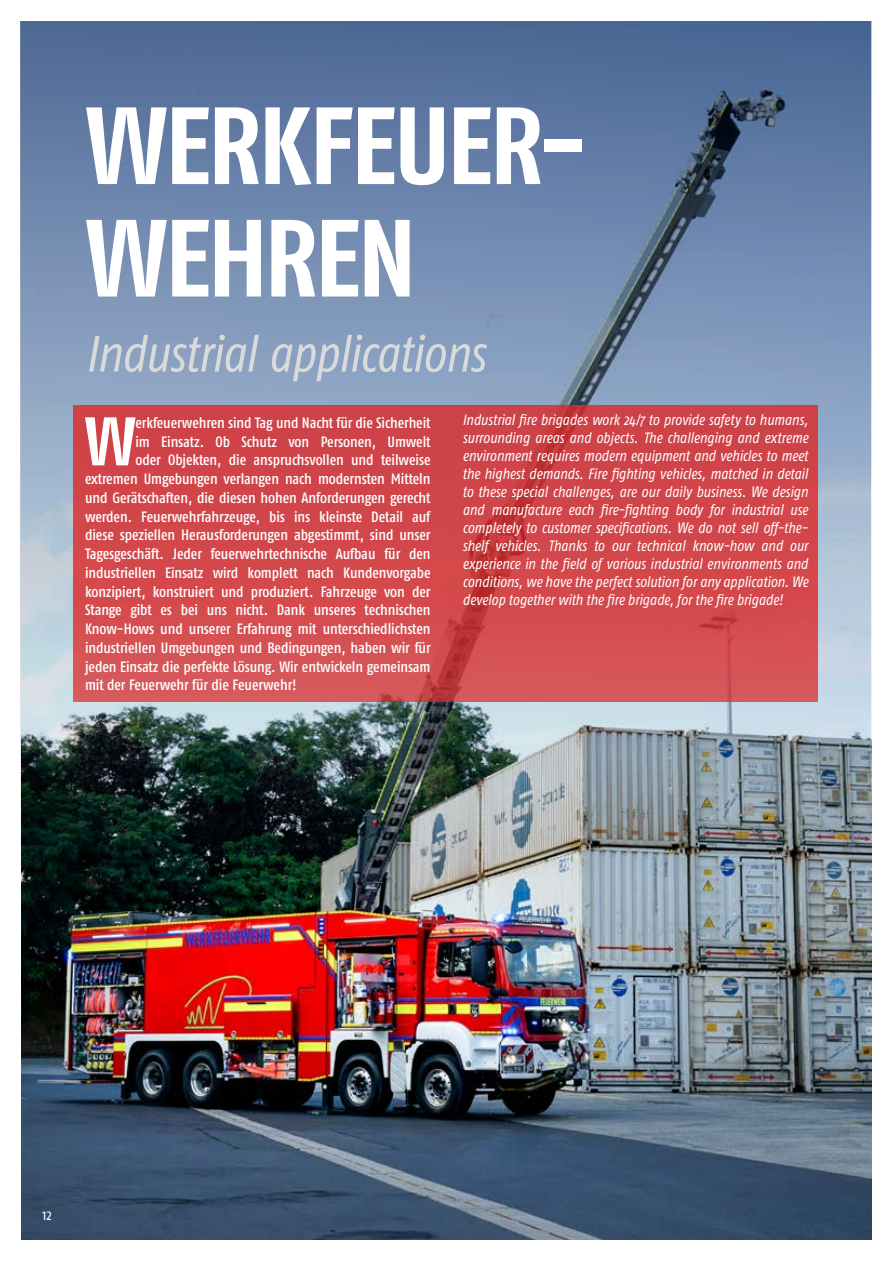
<style>
.page{position:relative;width:893px;height:1263px;background:#fff}
.page>*{position:absolute;margin:0;border:0;box-sizing:border-box;transform-origin:0 0}
.t1{font:700 condensed 109.5px/112.5px "Fago Pro";letter-spacing:-.03em;color:#fff}
.t2{font:700 condensed 68.55px "Fago Pro";color:#fff}
.t3{font:italic condensed 51px "Fago Pro";letter-spacing:-.02em;color:#dadada}
.t4{font:500 condensed 15px "Fago Pro";letter-spacing:-.005em;color:#fff}
.t5{font:italic condensed 15px/18px "Fago Pro";letter-spacing:-.005em;color:#fff;text-align:justify}
.t6{font:condensed 15px "Fago Pro";color:#fff}
</style>
<div class="page">
<img style="left:21px;top:21px;width:851px;height:1218px">
<img style="left:20px;top:21px;width:851px;height:857px">
<svg style="left:73px;top:405px;width:744px;height:296px;background:#d1484c"></svg>
<h1 class="t1" style="left:86px;top:89px;width:504px">WERKFEUER-<br>WEHREN</h1>
<h3 class="t3" style="left:85px;top:323px;width:402px">Industrial applications</h3>
<h2 class="t2" style="left:85px;top:400px;width:53px">W</h2>
<p class="t4" style="left:136px;top:414px;width:297px">erkfeuerwehren sind Tag und Nacht für die Sicherheit</p>
<p class="t4" style="left:136px;top:432px;width:297px">im Einsatz. Ob Schutz von Personen, Umwelt</p>
<p class="t4" style="left:136px;top:451px;width:297px">oder Objekten, die anspruchsvollen und teilweise</p>
<p class="t4" style="left:85px;top:470px;width:347px">extremen Umgebungen verlangen nach modernsten Mitteln</p>
<p class="t4" style="left:85px;top:489px;width:347px">und Gerätschaften, die diesen hohen Anforderungen gerecht</p>
<p class="t4" style="left:85px;top:507px;width:347px">werden. Feuerwehrfahrzeuge, bis ins kleinste Detail auf</p>
<p class="t4" style="left:85px;top:526px;width:347px">diese speziellen Herausforderungen abgestimmt, sind unser</p>
<p class="t4" style="left:85px;top:545px;width:347px">Tagesgeschäft. Jeder feuerwehrtechnische Aufbau für den</p>
<p class="t4" style="left:85px;top:564px;width:347px">industriellen Einsatz wird komplett nach Kundenvorgabe</p>
<p class="t4" style="left:85px;top:582px;width:347px">konzipiert, konstruiert und produziert. Fahrzeuge von der</p>
<p class="t4" style="left:85px;top:601px;width:347px">Stange gibt es bei uns nicht. Dank unseres technischen</p>
<p class="t4" style="left:85px;top:620px;width:347px">Know-Hows und unserer Erfahrung mit unterschiedlichsten</p>
<p class="t4" style="left:85px;top:639px;width:347px">industriellen Umgebungen und Bedingungen, haben wir für</p>
<p class="t4" style="left:85px;top:657px;width:347px">jeden Einsatz die perfekte Lösung. Wir entwickeln gemeinsam</p>
<p class="t4" style="left:85px;top:676px;width:213px">mit der Feuerwehr für die Feuerwehr!</p>
<p class="t5" style="left:462px;top:411px;width:347px">Industrial fire brigades work 24/7 to provide safety to humans, surrounding areas and objects. The challenging and extreme environment requires modern equipment and vehicles to meet the highest demands. Fire fighting vehicles, matched in detail to these special challenges, are our daily business. We design and manufacture each fire-fighting body for industrial use completely to customer specifications. We do not sell off-the&shy;shelf vehicles. Thanks to our technical know-how and our experience in the field of various industrial environments and conditions, we have the perfect solution for any application. We develop together with the fire brigade, for the fire brigade!</p>
<p class="t6" style="left:43px;top:1206px;width:11px">12</p>
</div>
